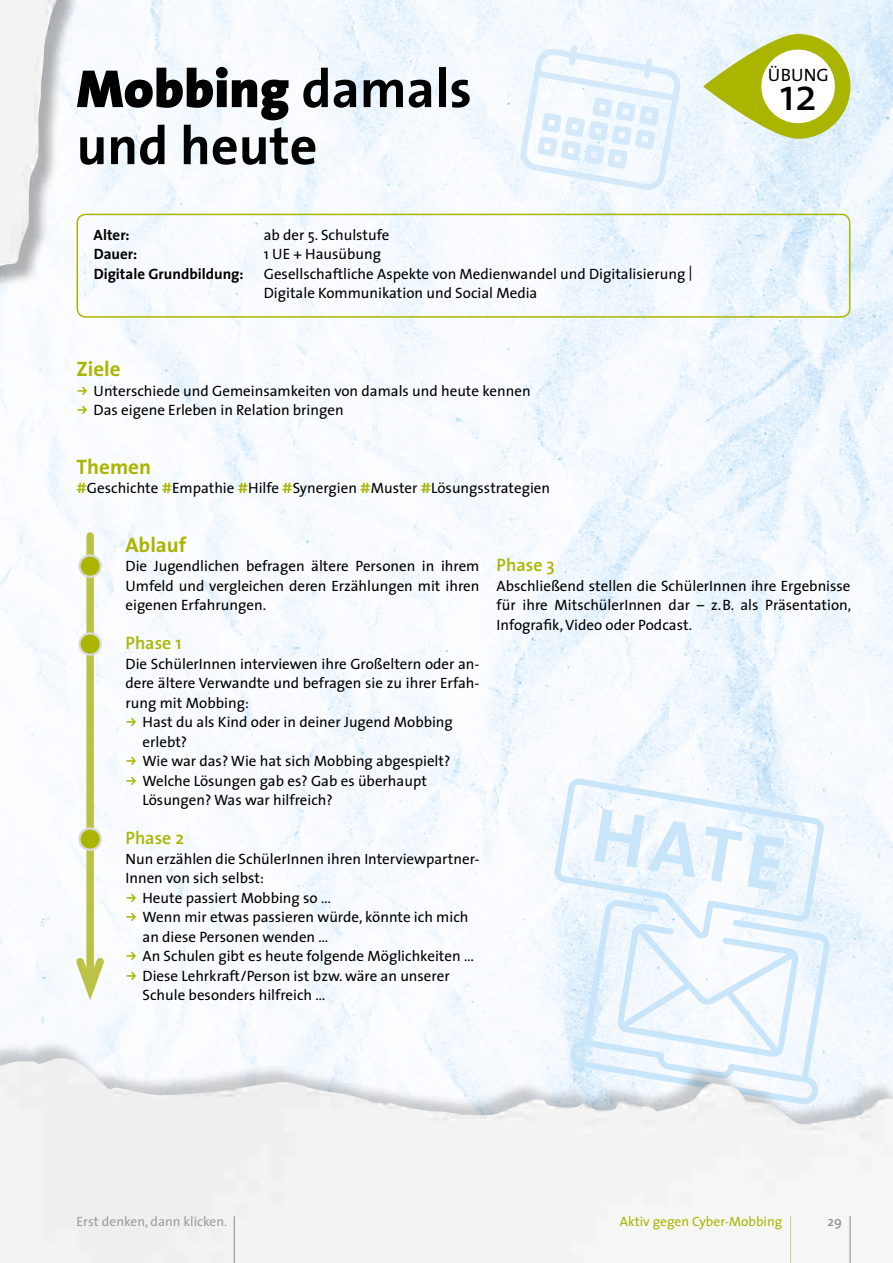
<style>
.page{position:relative;width:893px;height:1263px;background:#fff}
.page>*{position:absolute;margin:0;border:0;box-sizing:border-box;transform-origin:0 0}
.t1{font:700 54px/57px "The Sans";color:#000}
.t2{font:45px "The Sans";color:#000}
.t3{font:700 21px "The Sans";color:#aab500}
.t4{font:600 18px "The Sans";color:#aab500}
.t5{font:18px "The Sans";color:#000}
.t6{font:15px/19.5px "The Sans";color:#000;text-align:justify}
.t7{font:700 15px "The Sans";color:#000}
.t8{font:13.5px "The Sans";color:#9d9d9c}
.t9{font:13.5px "The Sans";color:#aab500}
.t10{font:13.5px "The Sans";color:#878787}
.s1{font-weight:900}
.s2{font-weight:700;color:#aab500}
</style>
<div class="page">
<img style="left:0;top:0;width:893px;height:1039px">
<svg style="left:554px;top:778px;width:271px;height:261px"></svg>
<div style="left:0;top:1039px;width:893px;height:224px;background:#000;opacity:.2"></div>
<img style="left:0;top:1058px;width:893px;height:205px">
<div style="left:0;top:0;width:81px;height:291px;background:#000;opacity:.3"></div>
<img style="left:0;top:0;width:57px;height:266px">
<svg style="left:521px;top:41px;width:161px;height:149px"></svg>
<svg style="left:703px;top:34px;width:147px;height:105px;background:#c0ca55"></svg>
<div style="left:761px;top:50px;width:74px;height:73px;background:#fff;border-radius:50%"></div>
<div style="left:77px;top:214px;width:773px;height:104px;border:2px solid #aab500;border-radius:9px"></div>
<div style="left:86px;top:536px;width:8px;height:453px;background:#bbc245"></div>
<svg style="left:70px;top:952px;width:40px;height:59px"></svg>
<svg style="left:79px;top:555px;width:22px;height:22px"></svg>
<div style="left:78px;top:554px;width:24px;height:24px;border:2px solid #dadada;border-radius:50%"></div>
<svg style="left:79px;top:633px;width:22px;height:22px"></svg>
<div style="left:78px;top:632px;width:24px;height:24px;border:2px solid #dadada;border-radius:50%"></div>
<svg style="left:79px;top:828px;width:22px;height:22px"></svg>
<div style="left:78px;top:827px;width:24px;height:24px;border:2px solid #dadada;border-radius:50%"></div>
<hr style="left:850px;top:1216px;width:1px;height:47px;background:#878787">
<hr style="left:790px;top:1216px;width:1px;height:47px;background:#ccd079">
<hr style="left:234px;top:1216px;width:1px;height:47px;background:#878787">
<svg style="left:127px;top:718px;width:9px;height:8px"></svg>
<svg style="left:127px;top:757px;width:9px;height:8px"></svg>
<svg style="left:127px;top:776px;width:9px;height:9px"></svg>
<svg style="left:127px;top:893px;width:9px;height:9px"></svg>
<svg style="left:127px;top:913px;width:9px;height:8px"></svg>
<svg style="left:127px;top:952px;width:9px;height:8px"></svg>
<svg style="left:127px;top:971px;width:9px;height:9px"></svg>
<svg style="left:78px;top:386px;width:9px;height:9px"></svg>
<svg style="left:78px;top:406px;width:9px;height:8px"></svg>
<h1 class="t1" style="left:77px;top:59px;width:397px"><span class="s1">Mobbing</span> damals und heute</h1>
<p class="t5" style="left:768px;top:60px;width:26px">Übung</p>
<h2 class="t2" style="left:780px;top:57px;width:38px">12</h2>
<p class="t7" style="left:94px;top:222px;width:38px">Alter:</p>
<p class="t6" style="left:264px;top:224px;width:127px">ab der 5. Schulstufe</p>
<p class="t7" style="left:94px;top:242px;width:45px">Dauer:</p>
<p class="t6" style="left:264px;top:244px;width:119px">1 UE + Hausübung</p>
<p class="t7" style="left:94px;top:261px;width:152px">Digitale Grundbildung:</p>
<p class="t6" style="left:264px;top:263px;width:431px">Gesellschaftliche Aspekte von Medienwandel und Digitalisierung |<br>Digitale Kommunikation und Social Media</p>
<h3 class="t3" style="left:77px;top:351px;width:45px">Ziele</h3>
<p class="t6" style="left:94px;top:380px;width:438px">Unterschiede und Gemeinsamkeiten von damals und heute kennen<br>Das eigene Erleben in Relation bringen</p>
<h3 class="t3" style="left:77px;top:449px;width:76px">Themen</h3>
<p class="t6" style="left:77px;top:478px;width:475px"><span class="s2">#</span>Geschichte <span class="s2">#</span>Empathie <span class="s2">#</span>Hilfe <span class="s2">#</span>Synergien <span class="s2">#</span>Muster <span class="s2">#</span>Lösungsstrategien</p>
<h3 class="t3" style="left:126px;top:527px;width:62px">Ablauf</h3>
<p class="t6" style="left:125px;top:556px;width:355px">Die Jugendlichen befragen ältere Personen in ihrem Umfeld und vergleichen deren Erzählungen mit ihren eigenen Erfahrungen.</p>
<p class="t4" style="left:126px;top:628px;width:58px">Phase 1</p>
<p class="t6" style="left:126px;top:653px;width:355px">Die SchülerInnen interviewen ihre Großeltern oder an-</p>
<p class="t6" style="left:126px;top:673px;width:356px">dere ältere Verwandte und befragen sie zu ihrer Erfah-</p>
<p class="t6" style="left:126px;top:692px;width:125px">rung mit Mobbing:</p>
<p class="t6" style="left:143px;top:712px;width:312px">Hast du als Kind oder in deiner Jugend Mobbing</p>
<p class="t6" style="left:143px;top:731px;width:46px">erlebt?</p>
<p class="t6" style="left:143px;top:751px;width:309px">Wie war das? Wie hat sich Mobbing abgespielt?</p>
<p class="t6" style="left:143px;top:770px;width:286px">Welche Lösungen gab es? Gab es überhaupt</p>
<p class="t6" style="left:143px;top:790px;width:192px">Lösungen? Was war hilfreich?</p>
<p class="t4" style="left:126px;top:823px;width:60px">Phase 2</p>
<p class="t6" style="left:126px;top:848px;width:355px">Nun erzählen die SchülerInnen ihren Interviewpartner-</p>
<p class="t6" style="left:125px;top:868px;width:140px">Innen von sich selbst:</p>
<p class="t6" style="left:143px;top:887px;width:190px">Heute passiert Mobbing so …</p>
<p class="t6" style="left:143px;top:907px;width:327px">Wenn mir etwas passieren würde, könnte ich mich</p>
<p class="t6" style="left:143px;top:926px;width:187px">an diese Personen wenden …</p>
<p class="t6" style="left:143px;top:946px;width:333px">An Schulen gibt es heute folgende Möglichkeiten …</p>
<p class="t6" style="left:143px;top:965px;width:309px">Diese Lehrkraft/Person ist bzw. wäre an unserer</p>
<p class="t6" style="left:143px;top:985px;width:184px">Schule besonders hilfreich …</p>
<p class="t4" style="left:496px;top:550px;width:60px">Phase 3</p>
<p class="t6" style="left:496px;top:575px;width:356px">Abschließend stellen die SchülerInnen ihre Ergebnisse für ihre MitschülerInnen dar – z.B. als Präsentation, Infografik,Video oder Podcast.</p>
<p class="t8" style="left:77px;top:1210px;width:152px">Erst denken, dann klicken.</p>
<p class="t9" style="left:620px;top:1210px;width:164px">Aktiv gegen Cyber-Mobbing</p>
<p class="t10" style="left:828px;top:1210px;width:16px">29</p>
</div>
